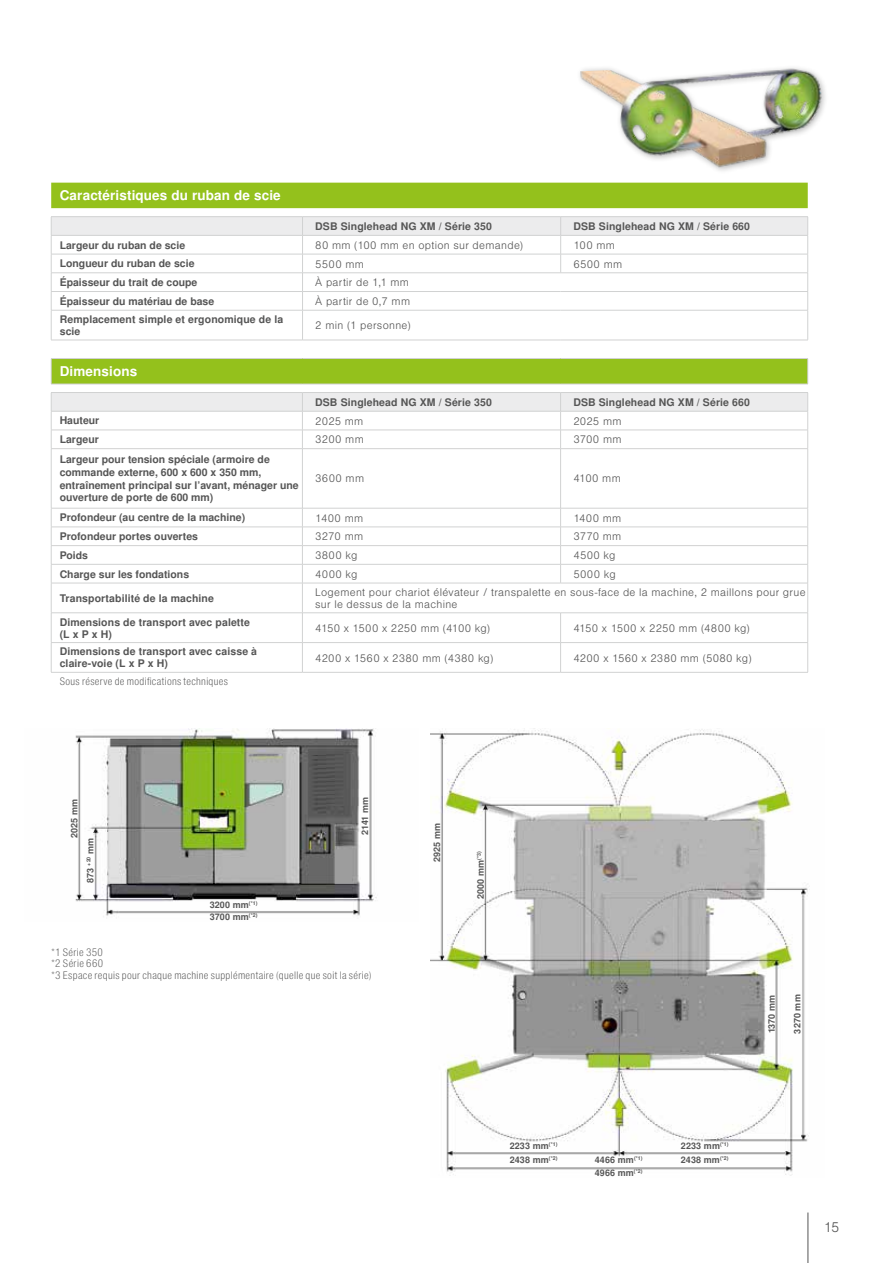
<style>
.page{position:relative;width:893px;height:1263px;background:#fff}
.page>*{position:absolute;margin:0;border:0;box-sizing:border-box;transform-origin:0 0}
.t1{font:700 13.5px "Nimbus San LOT";letter-spacing:.01em;color:#fff}
.t2{font:300 13.5px "Nimbus San LOT";color:#565656}
.t3{font:700 10.5px/12.6px "Nimbus San LOT";color:#565656}
.t4{font:300 10.5px/12px "Nimbus San LOT";letter-spacing:.03em;color:#565656}
.t5{font:10.5px/11.2px "Nimbus San LOT Lig Con";letter-spacing:.03em;color:#565656}
.t6{font:300 10.5px "Nimbus San LOT";letter-spacing:.01em;color:#565656}
.t7{font:700 9px/15.9px "Nimbus San LOT";letter-spacing:.01em;color:#565656}
</style>
<div class="page">
<hr style="left:808px;top:1212px;width:1px;height:51px;background:#565656">
<img style="left:580px;top:68px;width:245px;height:103px">
<img style="left:431px;top:729px;width:378px;height:447px">
<img style="left:75px;top:729px;width:302px;height:187px">
<div style="left:51px;top:358px;width:757px;height:26px;background:#94c11c"></div>
<svg style="left:807px;top:359px;width:1px;height:25px"></svg>
<hr style="left:51px;top:449px;width:1px;height:59px;background:#d1d2d2">
<hr style="left:302px;top:449px;width:1px;height:59px;background:#d1d2d2">
<hr style="left:560px;top:449px;width:1px;height:59px;background:#d1d2d2">
<hr style="left:807px;top:449px;width:1px;height:59px;background:#d1d2d2">
<svg style="left:51px;top:509px;width:1px;height:74px"></svg>
<svg style="left:302px;top:509px;width:1px;height:74px"></svg>
<svg style="left:807px;top:509px;width:1px;height:74px"></svg>
<hr style="left:51px;top:583px;width:1px;height:30px;background:#d1d2d2">
<hr style="left:302px;top:583px;width:1px;height:30px;background:#d1d2d2">
<svg style="left:51px;top:613px;width:1px;height:59px"></svg>
<svg style="left:302px;top:613px;width:1px;height:59px"></svg>
<svg style="left:807px;top:613px;width:1px;height:59px"></svg>
<hr style="left:51px;top:672px;width:251px;height:1px;background:#d1d2d2">
<hr style="left:302px;top:672px;width:259px;height:1px;background:#d1d2d2">
<hr style="left:561px;top:672px;width:247px;height:1px;background:#d1d2d2">
<hr style="left:51px;top:358px;width:251px;height:1px;background:#d1d2d2">
<hr style="left:302px;top:358px;width:259px;height:1px;background:#d1d2d2">
<hr style="left:561px;top:358px;width:247px;height:1px;background:#d1d2d2">
<hr style="left:51px;top:384px;width:251px;height:1px;background:#d1d2d2">
<hr style="left:302px;top:384px;width:259px;height:1px;background:#d1d2d2">
<hr style="left:561px;top:384px;width:247px;height:1px;background:#d1d2d2">
<hr style="left:51px;top:448px;width:251px;height:1px;background:#d1d2d2">
<hr style="left:302px;top:448px;width:259px;height:1px;background:#d1d2d2">
<hr style="left:561px;top:448px;width:247px;height:1px;background:#d1d2d2">
<hr style="left:51px;top:508px;width:251px;height:1px;background:#d1d2d2">
<hr style="left:302px;top:508px;width:259px;height:1px;background:#d1d2d2">
<hr style="left:561px;top:508px;width:247px;height:1px;background:#d1d2d2">
<hr style="left:51px;top:527px;width:251px;height:1px;background:#d1d2d2">
<hr style="left:302px;top:527px;width:259px;height:1px;background:#d1d2d2">
<hr style="left:561px;top:527px;width:247px;height:1px;background:#d1d2d2">
<hr style="left:51px;top:545px;width:251px;height:1px;background:#d1d2d2">
<hr style="left:302px;top:545px;width:259px;height:1px;background:#d1d2d2">
<hr style="left:561px;top:545px;width:247px;height:1px;background:#d1d2d2">
<hr style="left:51px;top:564px;width:251px;height:1px;background:#d1d2d2">
<hr style="left:302px;top:564px;width:259px;height:1px;background:#d1d2d2">
<hr style="left:561px;top:564px;width:247px;height:1px;background:#d1d2d2">
<hr style="left:51px;top:583px;width:251px;height:1px;background:#d1d2d2">
<hr style="left:302px;top:583px;width:259px;height:1px;background:#d1d2d2">
<hr style="left:561px;top:583px;width:247px;height:1px;background:#d1d2d2">
<hr style="left:51px;top:612px;width:251px;height:1px;background:#d1d2d2">
<hr style="left:302px;top:612px;width:259px;height:1px;background:#d1d2d2">
<hr style="left:561px;top:612px;width:247px;height:1px;background:#d1d2d2">
<hr style="left:51px;top:642px;width:251px;height:1px;background:#d1d2d2">
<hr style="left:302px;top:642px;width:259px;height:1px;background:#d1d2d2">
<hr style="left:561px;top:642px;width:247px;height:1px;background:#d1d2d2">
<svg style="left:51px;top:359px;width:1px;height:25px"></svg>
<svg style="left:51px;top:392px;width:757px;height:56px"></svg>
<svg style="left:560px;top:509px;width:1px;height:74px"></svg>
<hr style="left:807px;top:583px;width:1px;height:30px;background:#d1d2d2">
<svg style="left:560px;top:613px;width:1px;height:59px"></svg>
<div style="left:51px;top:183px;width:757px;height:25px;background:#94c11c"></div>
<hr style="left:807px;top:310px;width:1px;height:30px;background:#d1d2d2">
<hr style="left:51px;top:310px;width:1px;height:30px;background:#d1d2d2">
<hr style="left:302px;top:310px;width:1px;height:30px;background:#d1d2d2">
<hr style="left:51px;top:216px;width:252px;height:1px;background:#d1d2d2">
<hr style="left:303px;top:216px;width:258px;height:1px;background:#d1d2d2">
<hr style="left:561px;top:216px;width:247px;height:1px;background:#d1d2d2">
<hr style="left:51px;top:310px;width:252px;height:1px;background:#d1d2d2">
<hr style="left:303px;top:310px;width:258px;height:1px;background:#d1d2d2">
<hr style="left:561px;top:310px;width:247px;height:1px;background:#d1d2d2">
<hr style="left:51px;top:340px;width:252px;height:1px;background:#d1d2d2">
<hr style="left:303px;top:340px;width:258px;height:1px;background:#d1d2d2">
<hr style="left:561px;top:340px;width:247px;height:1px;background:#d1d2d2">
<svg style="left:51px;top:217px;width:757px;height:93px"></svg>
<p class="t1" style="left:60px;top:188px;width:223px">Caractéristiques du ruban de scie</p>
<p class="t3" style="left:315px;top:220px;width:178px">DSB Singlehead NG XM / Série 350</p>
<p class="t3" style="left:573px;top:220px;width:178px">DSB Singlehead NG XM / Série 660</p>
<p class="t3" style="left:60px;top:239px;width:127px">Largeur du ruban de scie</p>
<p class="t4" style="left:315px;top:239px;width:209px">80 mm (100 mm en option sur demande)</p>
<p class="t4" style="left:573px;top:239px;width:43px">100 mm</p>
<p class="t3" style="left:60px;top:258px;width:136px">Longueur du ruban de scie</p>
<p class="t4" style="left:315px;top:258px;width:50px">5500 mm</p>
<p class="t4" style="left:573px;top:258px;width:50px">6500 mm</p>
<p class="t3" style="left:60px;top:276px;width:139px">Épaisseur du trait de coupe</p>
<p class="t4" style="left:315px;top:277px;width:95px">À partir de 1,1 mm</p>
<p class="t3" style="left:60px;top:295px;width:156px">Épaisseur du matériau de base</p>
<p class="t4" style="left:315px;top:295px;width:96px">À partir de 0,7 mm</p>
<p class="t3" style="left:60px;top:314px;width:225px;line-height:12px">Remplacement simple et ergonomique de la scie</p>
<p class="t4" style="left:315px;top:320px;width:97px">2 min (1 personne)</p>
<p class="t1" style="left:60px;top:363px;width:79px">Dimensions</p>
<p class="t3" style="left:315px;top:396px;width:178px">DSB Singlehead NG XM / Série 350</p>
<p class="t3" style="left:573px;top:396px;width:178px">DSB Singlehead NG XM / Série 660</p>
<p class="t3" style="left:60px;top:415px;width:41px">Hauteur</p>
<p class="t4" style="left:315px;top:415px;width:50px">2025 mm</p>
<p class="t4" style="left:573px;top:415px;width:50px">2025 mm</p>
<p class="t3" style="left:60px;top:434px;width:41px">Largeur</p>
<p class="t4" style="left:315px;top:434px;width:50px">3200 mm</p>
<p class="t4" style="left:573px;top:434px;width:50px">3700 mm</p>
<p class="t3" style="left:60px;top:454px;width:240px">Largeur pour tension spéciale (armoire de commande externe, 600 x 600 x 350 mm, entraînement principal sur l’avant, ménager une ouverture de porte de 600 mm)</p>
<p class="t4" style="left:315px;top:473px;width:50px">3600 mm</p>
<p class="t4" style="left:573px;top:473px;width:49px">4100 mm</p>
<p class="t3" style="left:60px;top:512px;width:187px">Profondeur (au centre de la machine)</p>
<p class="t4" style="left:315px;top:512px;width:50px">1400 mm</p>
<p class="t4" style="left:573px;top:512px;width:50px">1400 mm</p>
<p class="t3" style="left:60px;top:531px;width:140px">Profondeur portes ouvertes</p>
<p class="t4" style="left:315px;top:531px;width:50px">3270 mm</p>
<p class="t4" style="left:573px;top:531px;width:49px">3770 mm</p>
<p class="t3" style="left:60px;top:549px;width:30px">Poids</p>
<p class="t4" style="left:315px;top:550px;width:44px">3800 kg</p>
<p class="t4" style="left:573px;top:550px;width:44px">4500 kg</p>
<p class="t3" style="left:60px;top:568px;width:131px">Charge sur les fondations</p>
<p class="t4" style="left:315px;top:568px;width:44px">4000 kg</p>
<p class="t4" style="left:573px;top:568px;width:44px">5000 kg</p>
<p class="t3" style="left:60px;top:592px;width:156px">Transportabilité de la machine</p>
<p class="t4" style="left:315px;top:586px;width:492px">Logement pour chariot élévateur / transpalette en sous-face de la machine, 2 maillons pour grue sur le dessus de la machine</p>
<p class="t3" style="left:60px;top:616px;width:192px;line-height:12px">Dimensions de transport avec palette (L x P x H)</p>
<p class="t6" style="left:315px;top:622px;width:177px">4150 x 1500 x 2250 mm (4100 kg)</p>
<p class="t4" style="left:573px;top:622px;width:178px">4150 x 1500 x 2250 mm (4800 kg)</p>
<p class="t3" style="left:60px;top:646px;width:199px;line-height:12px">Dimensions de transport avec caisse à claire-voie (L x P x H)</p>
<p class="t4" style="left:315px;top:652px;width:180px">4200 x 1560 x 2380 mm (4380 kg)</p>
<p class="t4" style="left:573px;top:652px;width:180px">4200 x 1560 x 2380 mm (5080 kg)</p>
<p class="t5" style="left:60px;top:675px;width:170px">Sous réserve de modifications techniques</p>
<p class="t7" style="left:67px;top:883px;width:86px;text-indent:45px;rotate:-90deg">2025 mm<br>873 <sup>+20</sup> mm</p>
<p class="t7" style="left:357px;top:835px;width:39px;rotate:-90deg">2141 mm</p>
<p class="t7" style="left:210px;top:897px;width:49px">3200 mm<sup>(*1)</sup></p>
<p class="t7" style="left:210px;top:909px;width:49px">3700 mm<sup>(*2)</sup></p>
<p class="t5" style="left:51px;top:947px;width:322px">*1 Série 350<br>*2 Série 660<br>*3 Espace requis pour chaque machine supplémentaire (quelle que soit la série)</p>
<p class="t7" style="left:429px;top:862px;width:41px;rotate:-90deg">2925 mm</p>
<p class="t7" style="left:473px;top:899px;width:49px;rotate:-90deg">2000 mm<sup>(*3)</sup></p>
<p class="t7" style="left:764px;top:1033px;width:40px;rotate:-90deg">1370 mm</p>
<p class="t7" style="left:790px;top:1033px;width:41px;rotate:-90deg">3270 mm</p>
<p class="t7" style="left:510px;top:1138px;width:49px">2233 mm<sup>(*1)</sup></p>
<p class="t7" style="left:681px;top:1138px;width:49px">2233 mm<sup>(*1)</sup></p>
<p class="t7" style="left:510px;top:1152px;width:49px">2438 mm<sup>(*2)</sup></p>
<p class="t7" style="left:681px;top:1152px;width:49px">2438 mm<sup>(*2)</sup></p>
<p class="t7" style="left:595px;top:1154px;width:49px;line-height:12.5px">4466 mm<sup>(*1)<br></sup>4966 mm<sup>(*2)</sup></p>
<p class="t2" style="left:824px;top:1219px;width:17px">15</p>
</div>
